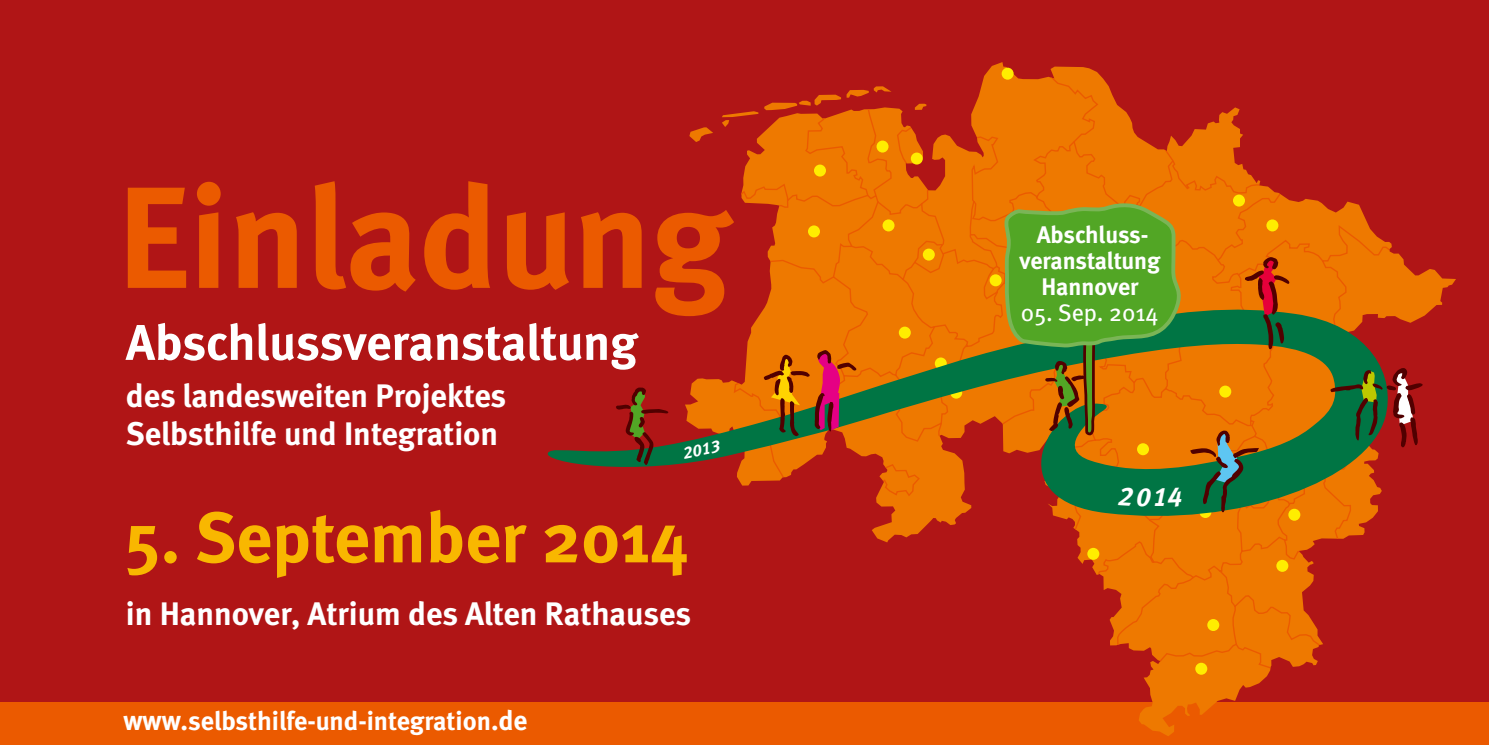
<style>
.page{position:relative;width:1489px;height:745px;background:#fff}
.page>*{position:absolute;margin:0;border:0;box-sizing:border-box;transform-origin:0 0}
.t1{font:700 144px "Meta";letter-spacing:-.005em;color:#eb5a00}
.t2{font:700 70.75px "Meta";color:#f9b700}
.t3{font:700 50px "Meta";letter-spacing:-.005em;color:#fff}
.t4{font:700 32.5px/37.5px "Meta";color:#fff}
.t5{font:26.5px "Meta Bold CELF Italic Caps";color:#fff}
.t6{font:700 26.25px "Meta";color:#fff}
.t7{font:700 24px/26px "Meta";letter-spacing:-.005em;color:#fff;text-align:center}
.t8{font:24px "Meta";color:#fff}
.t9{font:17px "Meta Bold CELF Italic Caps";color:#fff}
.s1{font-size:27.5px}
</style>
<div class="page">
<div style="left:0;top:0;width:1488px;height:744px;background:#b01516"></div>
<div style="left:0;top:702px;width:1488px;height:42px;background:#eb5a00"></div>
<svg style="left:985px;top:62px;width:470px;height:673px"></svg>
<svg style="left:741px;top:75px;width:636px;height:594px"></svg>
<svg style="left:689px;top:127px;width:24px;height:15px"></svg>
<svg style="left:722px;top:111px;width:36px;height:16px"></svg>
<svg style="left:764px;top:86px;width:127px;height:24px"></svg>
<svg style="left:914px;top:104px;width:12px;height:6px"></svg>
<div style="left:1266px;top:219px;width:12px;height:12px;background:#ffed00;border-radius:50%"></div>
<div style="left:1232px;top:194px;width:12px;height:12px;background:#ffed00;border-radius:50%"></div>
<div style="left:989px;top:274px;width:12px;height:12px;background:#ffed00;border-radius:50%"></div>
<div style="left:922px;top:248px;width:12px;height:12px;background:#ffed00;border-radius:50%"></div>
<div style="left:814px;top:164px;width:12px;height:12px;background:#ffed00;border-radius:50%"></div>
<div style="left:808px;top:225px;width:12px;height:12px;background:#ffed00;border-radius:50%"></div>
<div style="left:1195px;top:662px;width:12px;height:12px;background:#ffed00;border-radius:50%"></div>
<div style="left:1207px;top:618px;width:12px;height:12px;background:#ffed00;border-radius:50%"></div>
<div style="left:1276px;top:559px;width:12px;height:12px;background:#ffed00;border-radius:50%"></div>
<div style="left:910px;top:152px;width:12px;height:12px;background:#ffed00;border-radius:50%"></div>
<div style="left:1001px;top:68px;width:12px;height:12px;background:#ffed00;border-radius:50%"></div>
<div style="left:876px;top:140px;width:12px;height:12px;background:#ffed00;border-radius:50%"></div>
<div style="left:882px;top:219px;width:12px;height:12px;background:#ffed00;border-radius:50%"></div>
<svg style="left:547px;top:305px;width:849px;height:223px"></svg>
<svg style="left:1190px;top:430px;width:68px;height:82px;background:#586d37"></svg>
<svg style="left:1244px;top:257px;width:45px;height:92px;background:#87541b"></svg>
<svg style="left:1330px;top:368px;width:92px;height:79px"></svg>
<svg style="left:763px;top:350px;width:93px;height:86px;background:#a85b1e"></svg>
<svg style="left:1002px;top:199px;width:179px;height:425px"></svg>
<svg style="left:615px;top:387px;width:53px;height:78px"></svg>
<svg style="left:1118px;top:486px;width:32px;height:20px"></svg>
<svg style="left:1167px;top:487px;width:14px;height:20px"></svg>
<h1 class="t1" style="left:118px;top:152px;width:614px">Einladung</h1>
<h3 class="t3" style="left:126px;top:312px;width:513px">Abschlussveranstaltung</h3>
<p class="t4" style="left:126px;top:377px;width:382px">des landesweiten Projektes<br>Selbsthilfe und Integration</p>
<p class="t9" style="left:681px;top:442px;width:39px;rotate:-11deg">2013</p>
<h2 class="t2" style="left:124px;top:495px;width:565px">5. September 2014</h2>
<p class="t4" style="left:126px;top:594px;width:566px">in Hannover, Atrium des Alten Rathauses</p>
<p class="t6" style="left:123px;top:704px;width:405px"><span class="s1">www.</span>selbsthilfe-und-integration<span class="s1">.de</span></p>
<p class="t7" style="left:1019px;top:221px;width:142px">Abschluss&shy;veranstaltung<br>Hannover</p>
<p class="t8" style="left:1020px;top:299px;width:139px">05. Sep. 2014</p>
<p class="t5" style="left:1152px;top:480px;width:17px">1</p>
</div>
